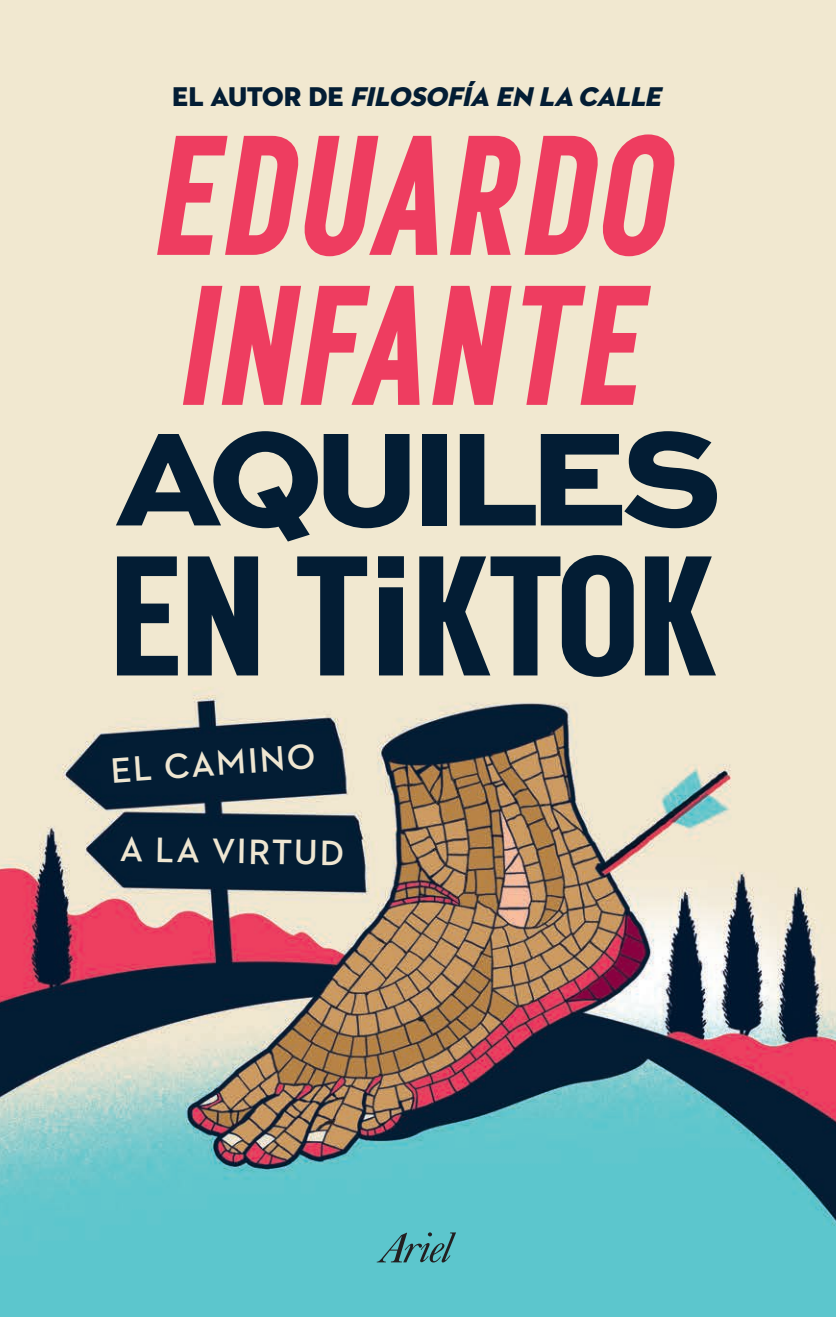
<style>
.page{position:relative;width:836px;height:1317px;background:#fff}
.page>*{position:absolute;margin:0;border:0;box-sizing:border-box;transform-origin:0 0}
.t1{font:italic 900 172px/150px "RF Rufo";color:#ee3d60}
.t2{font:900 172px "RF Rufo";letter-spacing:-.045em;color:#031d34;scale:1.16 1}
.t3{font:800 140px "Sweet Sans";letter-spacing:-.085em;color:#031d34}
.t4{font:700 36px "Neutraface 2 Display";color:#efe6d1}
.t5{font:italic 27.6px "Neutraface 2 Display Titling";color:#031d34}
.s1{font-style:normal}
.s2{font-size:165.2px}
</style>
<div class="page">
<img style="left:0;top:0;width:835px;height:1317px">
<svg style="left:376px;top:1232px;width:80px;height:30px;background:#4fa0a6"></svg>
<p class="t5" style="left:172px;top:79px;width:497px"><span class="s1">E L A U T O R D E</span> FILOSOFÍA EN LA CALLE</p>
<h1 class="t1" style="left:147px;top:120px;width:554px">EDUARDO<br>INFANTE</h1>
<h2 class="t3" style="left:116px;top:396px;width:607px">AQUILES</h2>
<h1 class="t2" style="left:105px;top:514px;width:527px">EN T<span class="s2">i</span>KTOK</h1>
<h3 class="t4" style="left:109px;top:750px;width:206px;rotate:-4deg">EL CAMINO</h3>
<h3 class="t4" style="left:120px;top:829px;width:226px;rotate:1deg">A LA VIRTUD</h3>
</div>
